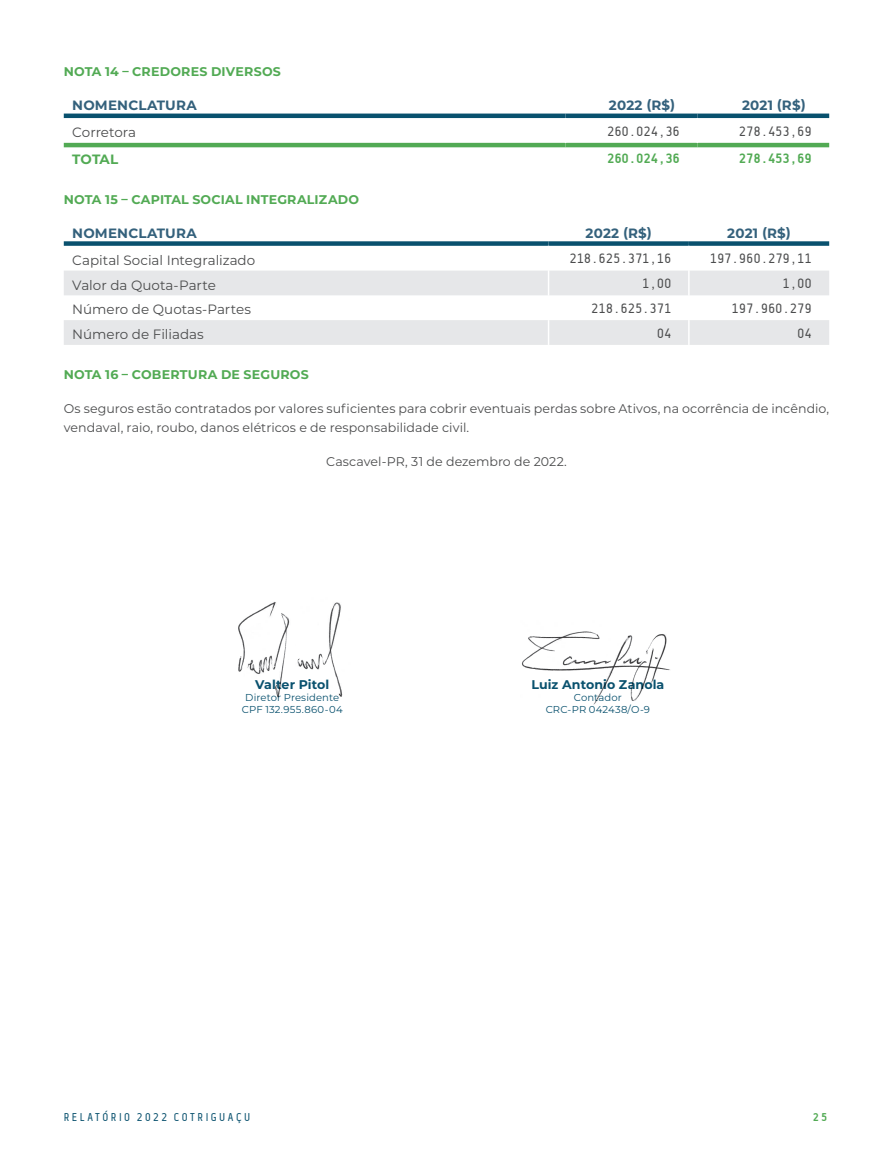
<style>
.page{position:relative;width:893px;height:1170px;background:#fff}
.page>*{position:absolute;margin:0;border:0;box-sizing:border-box;transform-origin:0 0}
.Texto{font:13.5px "Montserrat";color:#4b4c4d}
.Números{font:13.5px "Centima Mono";letter-spacing:-.06em;color:#4b4c4d}
.Header_Números{font:700 13.5px "Montserrat";letter-spacing:.02em;color:#34617c}
.Texto-2{font:700 13.5px "Montserrat";letter-spacing:.015em;color:#34617c}
.Números-2{font:700 13.5px "Centima Mono";letter-spacing:-.06em;color:#52aa54}
.Texto-3{font:700 13.5px "Montserrat";color:#52aa54}
.Parágrafo_Comum{font:12.6px/18.9px "Montserrat";letter-spacing:.005em;color:#4b4c4d}
.t1{font:700 12.6px "Montserrat";letter-spacing:.015em;color:#52aa54}
.Nome{font:700 12.6px "Montserrat";letter-spacing:.005em;color:#09516e}
.t2{font:11.25px "Centima";letter-spacing:.225em;color:#09516e}
.t3{font:700 11.25px "Centima";color:#52aa54}
.Cargo{font:10.05px "Montserrat";letter-spacing:.015em;color:#09516e}
</style>
<div class="page">
<div style="left:64px;top:113px;width:502px;height:5px;background:#09516e"></div>
<div style="left:566px;top:113px;width:131px;height:5px;background:#09516e"></div>
<div style="left:697px;top:113px;width:132px;height:5px;background:#09516e"></div>
<hr style="left:64px;top:143px;width:502px;height:4px;background:#52aa54">
<hr style="left:566px;top:143px;width:131px;height:4px;background:#52aa54">
<hr style="left:697px;top:143px;width:132px;height:4px;background:#52aa54">
<svg style="left:64px;top:270px;width:765px;height:75px;fill:#e6e7e9"></svg>
<div style="left:64px;top:241px;width:485px;height:5px;background:#09516e"></div>
<div style="left:549px;top:241px;width:140px;height:5px;background:#09516e"></div>
<div style="left:689px;top:241px;width:140px;height:5px;background:#09516e"></div>
<hr style="left:688px;top:270px;width:2px;height:25px;background:#fff">
<hr style="left:688px;top:295px;width:2px;height:25px;background:#fff">
<svg style="left:548px;top:270px;width:1px;height:75px"></svg>
<hr style="left:688px;top:320px;width:2px;height:25px;background:#fff">
<img style="left:238px;top:602px;width:105px;height:96px">
<img style="left:522px;top:631px;width:148px;height:74px">
<p class="t1" style="left:64px;top:62px;width:219px">NOTA 14 – CREDORES DIVERSOS</p>
<p class="Texto-2" style="left:72px;top:95px;width:126px">NOMENCLATURA</p>
<p class="Header_Números" style="left:609px;top:95px;width:68px">2022 (R$)</p>
<p class="Header_Números" style="left:742px;top:95px;width:65px">2021 (R$)</p>
<p class="Texto" style="left:72px;top:123px;width:65px">Corretora</p>
<p class="Números" style="left:607px;top:123px;width:75px">260.024,36</p>
<p class="Números" style="left:738px;top:123px;width:75px">278.453,69</p>
<p class="Texto-3" style="left:72px;top:149px;width:47px">TOTAL</p>
<p class="Números-2" style="left:607px;top:150px;width:75px">260.024,36</p>
<p class="Números-2" style="left:738px;top:150px;width:75px">278.453,69</p>
<p class="t1" style="left:64px;top:190px;width:297px">NOTA 15 – CAPITAL SOCIAL INTEGRALIZADO</p>
<p class="Texto-2" style="left:72px;top:223px;width:126px">NOMENCLATURA</p>
<p class="Header_Números" style="left:585px;top:223px;width:68px">2022 (R$)</p>
<p class="Header_Números" style="left:727px;top:223px;width:65px">2021 (R$)</p>
<p class="Texto" style="left:72px;top:251px;width:185px">Capital Social Integralizado</p>
<p class="Números" style="left:569px;top:251px;width:104px">218.625.371,16</p>
<p class="Números" style="left:709px;top:251px;width:104px">197.960.279,11</p>
<p class="Texto" style="left:72px;top:275px;width:145px">Valor da Quota-Parte</p>
<p class="Números" style="left:642px;top:276px;width:31px">1,00</p>
<p class="Números" style="left:782px;top:276px;width:31px">1,00</p>
<p class="Texto" style="left:72px;top:300px;width:180px">Número de Quotas-Partes</p>
<p class="Números" style="left:591px;top:300px;width:82px">218.625.371</p>
<p class="Números" style="left:731px;top:300px;width:82px">197.960.279</p>
<p class="Texto" style="left:72px;top:325px;width:133px">Número de Filiadas</p>
<p class="Números" style="left:656px;top:325px;width:17px">04</p>
<p class="Números" style="left:797px;top:325px;width:17px">04</p>
<p class="t1" style="left:64px;top:365px;width:246px">NOTA 16 – COBERTURA DE SEGUROS</p>
<p class="Parágrafo_Comum" style="left:64px;top:398px;width:767px">Os seguros estão contratados por valores suficientes para cobrir eventuais perdas sobre Ativos, na ocorrência de incêndio, vendaval, raio, roubo, danos elétricos e de responsabilidade civil.</p>
<p class="Parágrafo_Comum" style="left:326px;top:451px;width:242px">Cascavel-PR, 31 de dezembro de 2022.</p>
<p class="Nome" style="left:255px;top:675px;width:76px">Valter Pitol</p>
<p class="Cargo" style="left:245px;top:690px;width:95px">Diretor Presidente</p>
<p class="Cargo" style="left:242px;top:702px;width:102px">CPF 132.955.860-04</p>
<p class="Nome" style="left:531px;top:675px;width:134px">Luiz Antonio Zanola</p>
<p class="Cargo" style="left:574px;top:690px;width:50px">Contador</p>
<p class="Cargo" style="left:546px;top:702px;width:106px">CRC-PR 042438/O-9</p>
<p class="t2" style="left:64px;top:1111px;width:188px">RELATÓRIO 2022 COTRIGUAÇU</p>
<p class="t3" style="left:813px;top:1110px;width:15px">25</p>
</div>
